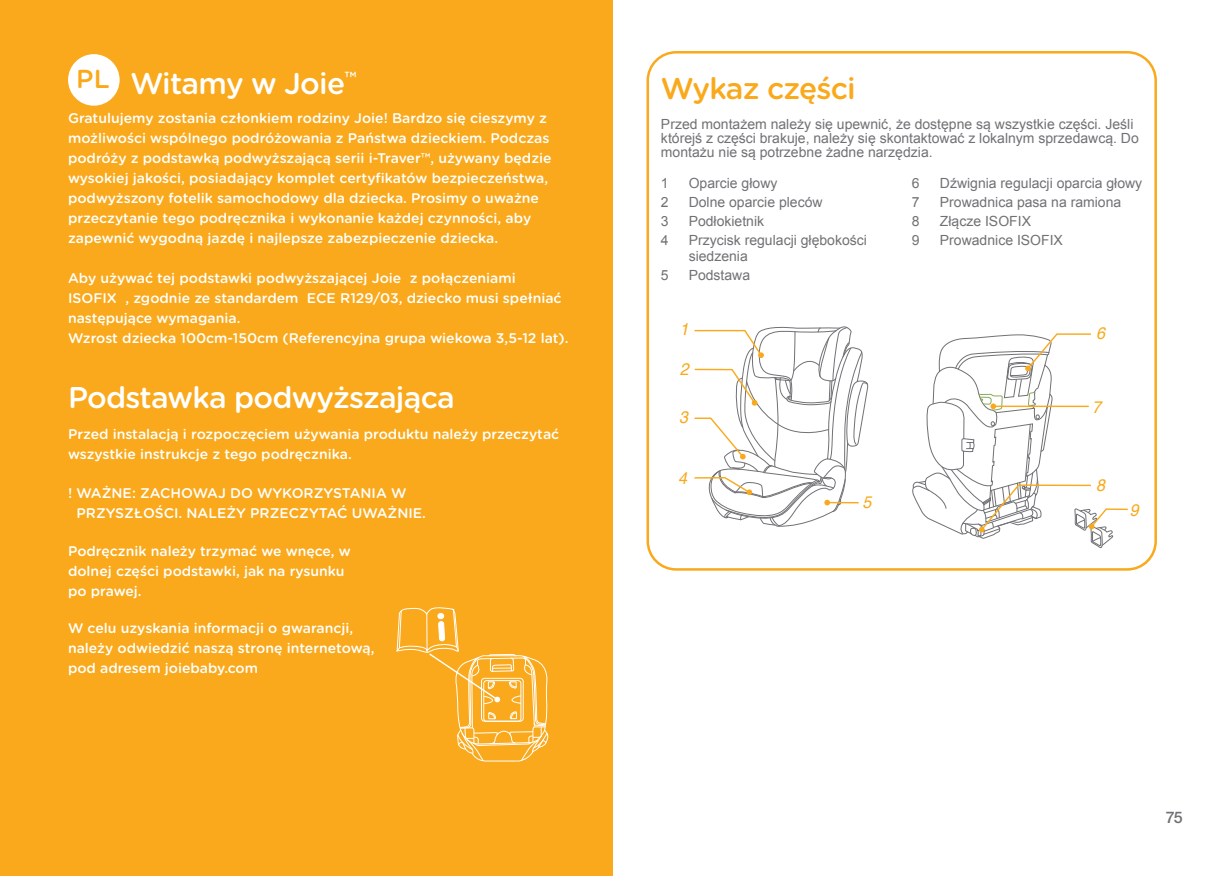
<style>
.page{position:relative;width:1225px;height:876px;background:#fff}
.page>*{position:absolute;margin:0;border:0;box-sizing:border-box;transform-origin:0 0}
.t1{font:500 30px "Gotham Rounded";letter-spacing:-.025em;color:#fff}
.t2{font:500 30px "Gotham Rounded";letter-spacing:-.025em;color:#f9a91b}
.t3{font:500 26px "Gotham Rounded";color:#f9a91b}
.t4{font:italic 16.8px "Helvetica";color:#f9a91b;scale:.95 1}
.t5{font:500 16px "Helvetica Neue LT Std";color:#717074}
.t6{font:500 14px/20px "Gotham Rounded";color:#fff}
.t7{font:14px/14px "Arial";color:#717074}
</style>
<div class="page">
<div style="left:646px;top:51px;width:511px;height:520px;border:2px solid #f9a91b;border-radius:28px"></div>
<div style="left:0;top:0;width:612px;height:876px;background:#f9a91b"></div>
<div style="left:68px;top:54px;width:52px;height:52px;background:#fff;border-radius:50%"></div>
<svg style="left:396px;top:607px;width:153px;height:155px"></svg>
<svg style="left:694px;top:326px;width:175px;height:201px"></svg>
<svg style="left:912px;top:333px;width:216px;height:216px"></svg>
<h2 class="t3" style="left:76px;top:61px;width:35px">PL</h2>
<h1 class="t2" style="left:661px;top:67px;width:196px">Wykaz części</h1>
<p class="t7" style="left:661px;top:117px;width:479px">Przed montażem należy się upewnić, że dostępne są wszystkie części. Jeśli którejś z części brakuje, należy się skontaktować z lokalnym sprzedawcą. Do montażu nie są potrzebne żadne narzędzia.</p>
<p class="t7" style="left:660px;top:177px;width:9px">1</p>
<p class="t7" style="left:688px;top:177px;width:90px">Oparcie głowy</p>
<p class="t7" style="left:660px;top:196px;width:9px">2</p>
<p class="t7" style="left:688px;top:196px;width:135px">Dolne oparcie pleców</p>
<p class="t7" style="left:660px;top:214px;width:9px">3</p>
<p class="t7" style="left:688px;top:214px;width:77px">Podłokietnik</p>
<p class="t7" style="left:660px;top:233px;width:9px">4</p>
<p class="t7" style="left:688px;top:232px;width:180px;line-height:16px">Przycisk regulacji głębokości siedzenia</p>
<p class="t7" style="left:660px;top:268px;width:9px">5</p>
<p class="t7" style="left:688px;top:268px;width:63px">Podstawa</p>
<h1 class="t1" style="left:130px;top:62px;width:228px">Witamy w Joie<sup>™</sup></h1>
<p class="t6" style="left:68px;top:108px;width:485px">Gratulujemy zostania członkiem rodziny Joie! Bardzo się cieszymy z możliwości wspólnego podróżowania z Państwa dzieckiem. Podczas podróży z podstawką podwyższającą serii i-Traver™, używany będzie wysokiej jakości, posiadający komplet certyfikatów bezpieczeństwa, podwyższony fotelik samochodowy dla dziecka. Prosimy o uważne przeczytanie tego podręcznika i wykonanie każdej czynności, aby zapewnić wygodną jazdę i najlepsze zabezpieczenie dziecka.</p>
<p class="t6" style="left:68px;top:267px;width:502px">Aby używać tej podstawki podwyższającej Joie z połączeniami<br>ISOFIX , zgodnie ze standardem ECE R129/03, dziecko musi spełniać następujące wymagania.<br>Wzrost dziecka 100cm-150cm (Referencyjna grupa wiekowa 3,5-12 lat).</p>
<p class="t7" style="left:912px;top:177px;width:9px">6</p>
<p class="t7" style="left:940px;top:177px;width:204px">Dźwignia regulacji oparcia głowy</p>
<p class="t7" style="left:912px;top:196px;width:9px">7</p>
<p class="t7" style="left:940px;top:196px;width:183px">Prowadnica pasa na ramiona</p>
<p class="t7" style="left:912px;top:214px;width:9px">8</p>
<p class="t7" style="left:940px;top:214px;width:93px">Złącze ISOFIX</p>
<p class="t7" style="left:912px;top:233px;width:9px">9</p>
<p class="t7" style="left:940px;top:233px;width:124px">Prowadnice ISOFIX</p>
<p class="t4" style="left:680px;top:316px;width:11px">1</p>
<p class="t4" style="left:679px;top:355px;width:11px">2</p>
<p class="t4" style="left:679px;top:404px;width:11px">3</p>
<p class="t4" style="left:1096px;top:320px;width:11px">6</p>
<h1 class="t1" style="left:68px;top:376px;width:388px">Podstawka podwyższająca</h1>
<p class="t6" style="left:68px;top:423px;width:493px">Przed instalacją i rozpoczęciem używania produktu należy przeczytać wszystkie instrukcje z tego podręcznika.</p>
<p class="t6" style="left:77px;top:482px;width:351px;text-indent:-8px">! WAŻNE: ZACHOWAJ DO WYKORZYSTANIA W<br>PRZYSZŁOŚCI. NALEŻY PRZECZYTAĆ UWAŻNIE.</p>
<p class="t6" style="left:68px;top:540px;width:284px">Podręcznik należy trzymać we wnęce, w dolnej części podstawki, jak na rysunku po prawej.</p>
<p class="t6" style="left:68px;top:617px;width:308px">W celu uzyskania informacji o gwarancji, należy odwiedzić naszą stronę internetową, pod adresem joiebaby.com</p>
<p class="t4" style="left:1092px;top:394px;width:11px">7</p>
<p class="t4" style="left:678px;top:465px;width:11px">4</p>
<p class="t4" style="left:1096px;top:471px;width:11px">8</p>
<p class="t4" style="left:862px;top:489px;width:11px">5</p>
<p class="t4" style="left:1129px;top:496px;width:11px">9</p>
<p class="t5" style="left:1165px;top:808px;width:18px">75</p>
</div>
